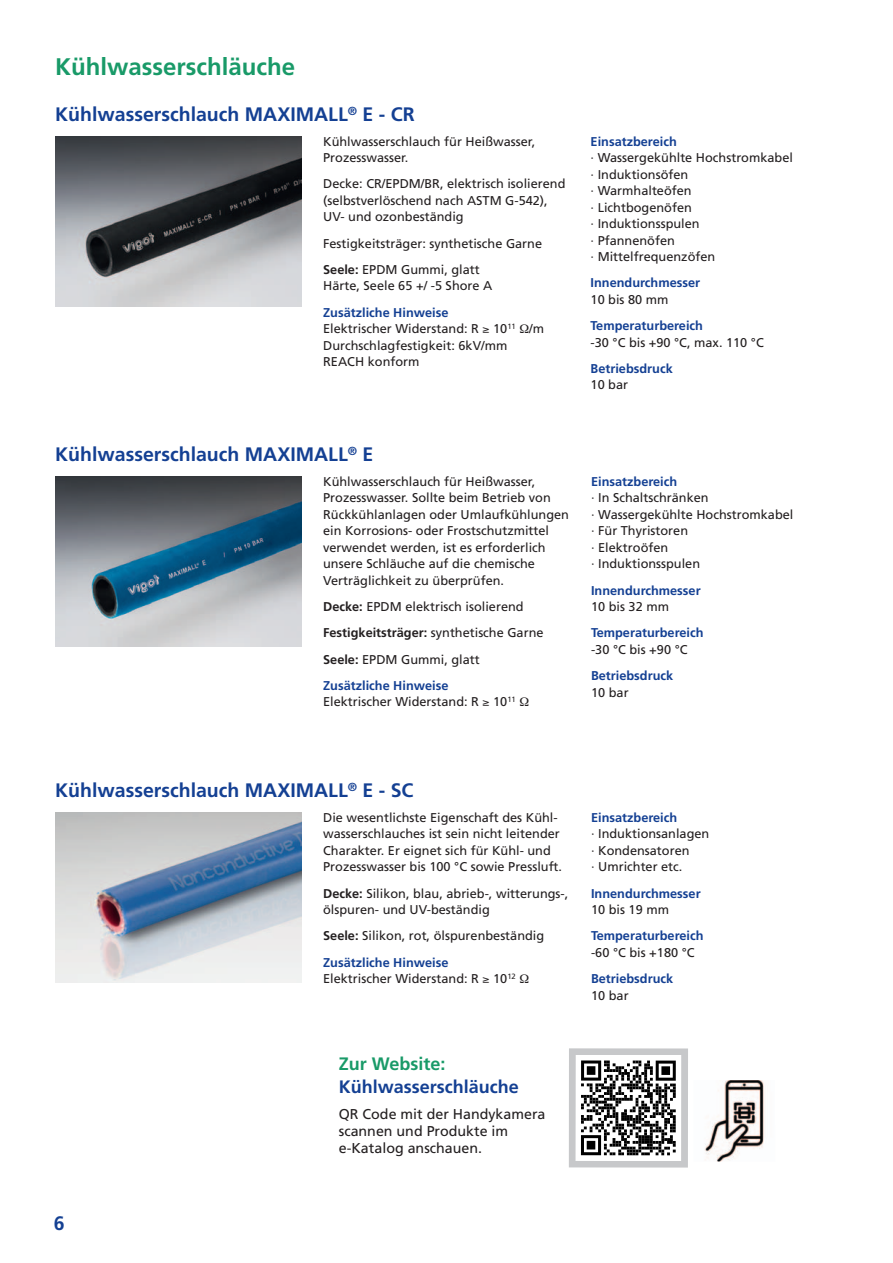
<style>
.page{position:relative;width:893px;height:1263px;background:#fff}
.page>*{position:absolute;margin:0;border:0;box-sizing:border-box;transform-origin:0 0}
.t1{font:700 24px "Frutiger";color:#199a68}
.t2{font:700 19.5px "Frutiger";color:#144093}
.t3{font:700 18px "Frutiger";color:#144093}
.t4{font:700 18px "Frutiger";color:#199a68}
.t5{font:14.25px/17.1px "Frutiger";color:#231f20}
.t6{font:12.75px/16.5px "Frutiger";color:#231f20}
.t7{font:700 12.75px/16.5px "Frutiger";color:#144093}
.t8{font:700 12.75px "Frutiger";color:#231f20}
.s1{font-weight:700}
.s2{font-weight:700;color:#144093}
.s3{font-weight:400;color:#231f20}
.s4{font-weight:400}
</style>
<div class="page">
<img style="left:55px;top:136px;width:247px;height:170px">
<img style="left:55px;top:476px;width:247px;height:170px">
<img style="left:55px;top:812px;width:247px;height:170px">
<div style="left:569px;top:1048px;width:119px;height:119px;background:#c7c8ca"></div>
<div style="left:575px;top:1055px;width:106px;height:106px;background:#fff"></div>
<svg style="left:581px;top:1060px;width:95px;height:95px"></svg>
<div style="left:587px;top:1066px;width:8px;height:9px;background:#000"></div>
<div style="left:661px;top:1066px;width:9px;height:9px;background:#000"></div>
<div style="left:587px;top:1141px;width:8px;height:8px;background:#000"></div>
<img style="left:704px;top:1080px;width:60px;height:81px">
<p class="t1" style="left:55px;top:57px;width:241px">Kühlwasserschläuche</p>
<p class="t2" style="left:55px;top:106px;width:361px">Kühlwasserschlauch MAXIMALL<sup>®</sup> E - CR</p>
<p class="t6" style="left:323px;top:134px;width:214px">Kühlwasserschlauch für Heißwasser,<br>Prozesswasser.</p>
<p class="t6" style="left:323px;top:177px;width:244px">Decke: CR/EPDM/BR, elektrisch isolierend (selbstverlöschend nach ASTM G-542),<br>UV- und ozonbeständig</p>
<p class="t6" style="left:323px;top:236px;width:220px">Festigkeitsträger: synthetische Garne</p>
<p class="t6" style="left:323px;top:262px;width:171px"><span class="s1">Seele:</span> EPDM Gummi, glatt<br>Härte, Seele 65 +/ -5 Shore A</p>
<p class="t6" style="left:323px;top:305px;width:222px"><span class="s2">Zusätzliche Hinweise<br></span>Elektrischer Widerstand: R ≥ 10<sup>11</sup> /m<br>Durchschlagfestigkeit: 6kV/mm<br>REACH konform</p>
<p class="t7" style="left:591px;top:134px;width:88px">Einsatzbereich</p>
<p class="t6" style="left:591px;top:151px;width:204px">· Wassergekühlte Hochstromkabel · Induktionsöfen<br>· Warmhalteöfen<br>· Lichtbogenöfen<br>· Induktionsspulen<br>· Pfannenöfen<br>· Mittelfrequenzöfen</p>
<p class="t7" style="left:591px;top:276px;width:111px">Innendurchmesser<br><span class="s3">10 bis 80 mm</span></p>
<p class="t6" style="left:591px;top:319px;width:175px"><span class="s2">Temperaturbereich<br></span>-30 °C bis +90 °C, max. 110 °C</p>
<p class="t7" style="left:591px;top:361px;width:84px">Betriebsdruck<br><span class="s3">10 bar</span></p>
<p class="t2" style="left:55px;top:446px;width:320px">Kühlwasserschlauch MAXIMALL<sup>®</sup> E</p>
<p class="t6" style="left:323px;top:474px;width:247px">Kühlwasserschlauch für Heißwasser, Prozesswasser. Sollte beim Betrieb von Rückkühlanlagen oder Umlaufkühlungen ein Korrosions- oder Frostschutzmittel verwendet werden, ist es erforderlich unsere Schläuche auf die chemische Verträglichkeit zu überprüfen.</p>
<p class="t6" style="left:323px;top:599px;width:202px"><span class="s1">Decke:</span> EPDM elektrisch isolierend</p>
<p class="t8" style="left:323px;top:628px;width:222px">Festigkeitsträger: <span class="s4">synthetische Garne</span></p>
<p class="t6" style="left:323px;top:652px;width:158px"><span class="s1">Seele:</span> EPDM Gummi, glatt</p>
<p class="t6" style="left:323px;top:678px;width:194px"><span class="s2">Zusätzliche Hinweise<br></span>Elektrischer Widerstand: R ≥ 10<sup>11</sup></p>
<p class="t7" style="left:591px;top:474px;width:88px">Einsatzbereich</p>
<p class="t6" style="left:591px;top:491px;width:204px">· In Schaltschränken<br>· Wassergekühlte Hochstromkabel · Für Thyristoren<br>· Elektroöfen<br>· Induktionsspulen</p>
<p class="t7" style="left:591px;top:583px;width:111px">Innendurchmesser<br><span class="s3">10 bis 32 mm</span></p>
<p class="t7" style="left:591px;top:626px;width:114px">Temperaturbereich <span class="s3">-30 °C bis +90 °C</span></p>
<p class="t7" style="left:591px;top:668px;width:84px">Betriebsdruck<br><span class="s3">10 bar</span></p>
<p class="t2" style="left:55px;top:782px;width:360px">Kühlwasserschlauch MAXIMALL<sup>®</sup> E - SC</p>
<p class="t6" style="left:323px;top:810px;width:240px">Die wesentlichste Eigenschaft des Kühl&shy;wasserschlauches ist sein nicht leitender Charakter. Er eignet sich für Kühl- und Prozesswasser bis 100 °C sowie Pressluft.</p>
<p class="t6" style="left:323px;top:886px;width:247px"><span class="s1">Decke:</span> Silikon, blau, abrieb-, witterungs-, ölspuren- und UV-beständig</p>
<p class="t6" style="left:323px;top:929px;width:223px"><span class="s1">Seele:</span> Silikon, rot, ölspurenbeständig</p>
<p class="t6" style="left:323px;top:955px;width:194px"><span class="s2">Zusätzliche Hinweise<br></span>Elektrischer Widerstand: R ≥ 10<sup>12</sup></p>
<p class="t4" style="left:339px;top:1056px;width:108px">Zur Website:</p>
<p class="t5" style="left:339px;top:1106px;width:208px">QR Code mit der Handykamera scannen und Produkte im</p>
<p class="t5" style="left:339px;top:1141px;width:145px">e-Katalog anschauen.</p>
<p class="t3" style="left:339px;top:1079px;width:181px">Kühlwasserschläuche</p>
<p class="t7" style="left:591px;top:810px;width:88px">Einsatzbereich</p>
<p class="t6" style="left:591px;top:827px;width:120px">· Induktionsanlagen · Kondensatoren<br>· Umrichter etc.</p>
<p class="t7" style="left:591px;top:886px;width:111px">Innendurchmesser<br><span class="s3">10 bis 19 mm</span></p>
<p class="t7" style="left:591px;top:929px;width:114px">Temperaturbereich <span class="s3">-60 °C bis +180 °C</span></p>
<p class="t7" style="left:591px;top:971px;width:84px">Betriebsdruck<br><span class="s3">10 bar</span></p>
<p class="t2" style="left:54px;top:1216px;width:12px">6</p>
</div>
